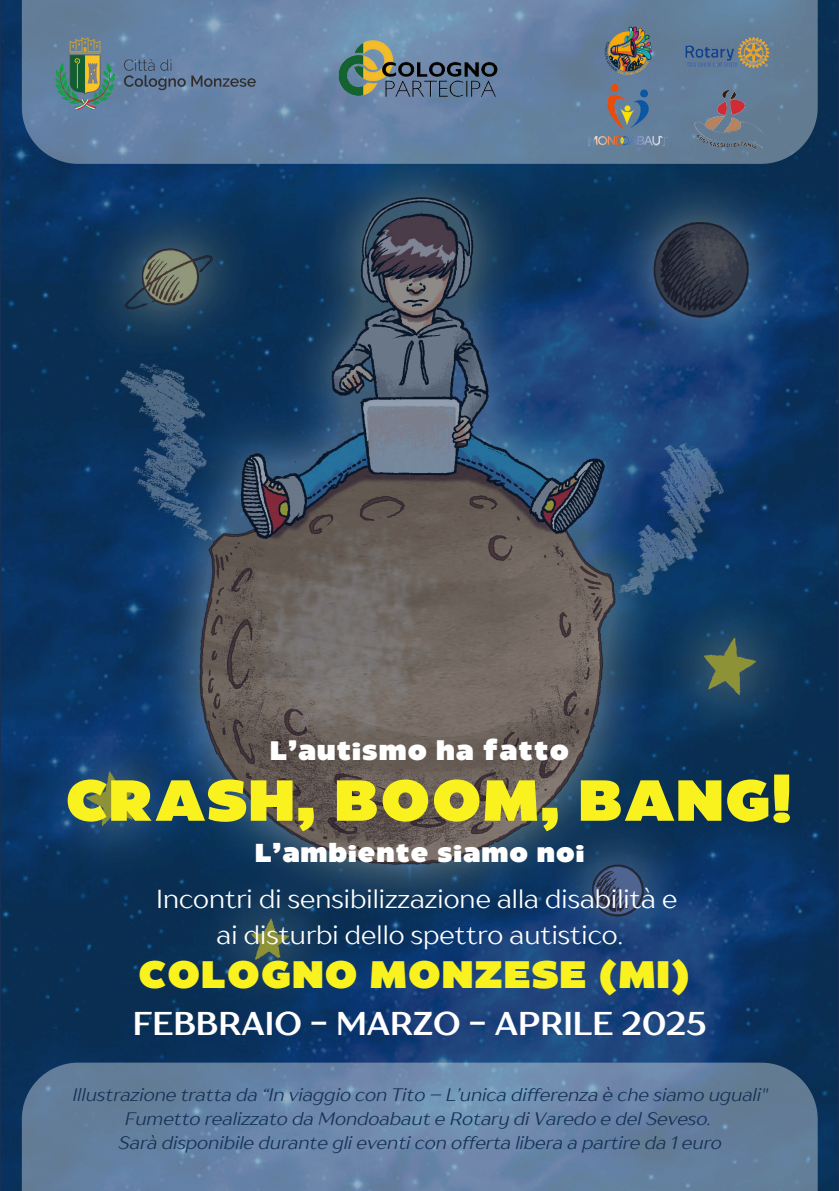
<style>
.page{position:relative;width:839px;height:1191px;background:#fff}
.page>*{position:absolute;margin:0;border:0;box-sizing:border-box;transform-origin:0 0}
.t1{font:57.8px "Monami";color:#faf21f}
.t2{font:38.2px "Monami";color:#faf21f}
.t3{font:700 32.8px "TT Drugs";color:#fff}
.t4{font:26.8px "Monami";color:#fff}
.t5{font:26px/35.6px "TT Drugs";color:#fff;text-align:center}
.t6{font:26px "Monami";color:#fff}
.t7{font:italic 18px "TT Drugs";color:#153156}
</style>
<div class="page">
<img style="left:1px;top:0;width:836px;height:1191px">
<svg style="left:22px;top:0;width:795px;height:164px;fill:#6381a4"></svg>
<img style="left:694px;top:90px;width:68px;height:63px">
<svg style="left:22px;top:1063px;width:795px;height:128px"></svg>
<img style="left:56px;top:38px;width:199px;height:72px">
<img style="left:663px;top:33px;width:132px;height:41px">
<img style="left:321px;top:37px;width:198px;height:73px">
<img style="left:572px;top:84px;width:111px;height:70px">
<img style="left:593px;top:18px;width:70px;height:66px">
<p class="t4" style="left:270px;top:738px;width:301px">L’autismo ha fatto</p>
<p class="t1" style="left:65px;top:775px;width:728px">CRASH, BOOM, BANG!</p>
<p class="t6" style="left:255px;top:841px;width:331px">L’ambiente siamo noi</p>
<p class="t5" style="left:156px;top:881px;width:522px">Incontri di sensibilizzazione alla disabilità e ai disturbi dello spettro autistico.</p>
<p class="t2" style="left:138px;top:958px;width:553px">COLOGNO MONZESE (MI)</p>
<p class="t3" style="left:133px;top:1003px;width:575px">FEBBRAIO - MARZO - APRILE 2025</p>
<p class="t7" style="left:72px;top:1084px;width:697px">Illustrazione tratta da “In viaggio con Tito – L’unica differenza è che siamo uguali"</p>
<p class="t7" style="left:125px;top:1108px;width:587px">Fumetto realizzato da Mondoabaut e Rotary di Varedo e del Seveso.</p>
<p class="t7" style="left:119px;top:1132px;width:604px">Sarà disponibile durante gli eventi con offerta libera a partire da 1 euro</p>
</div>
